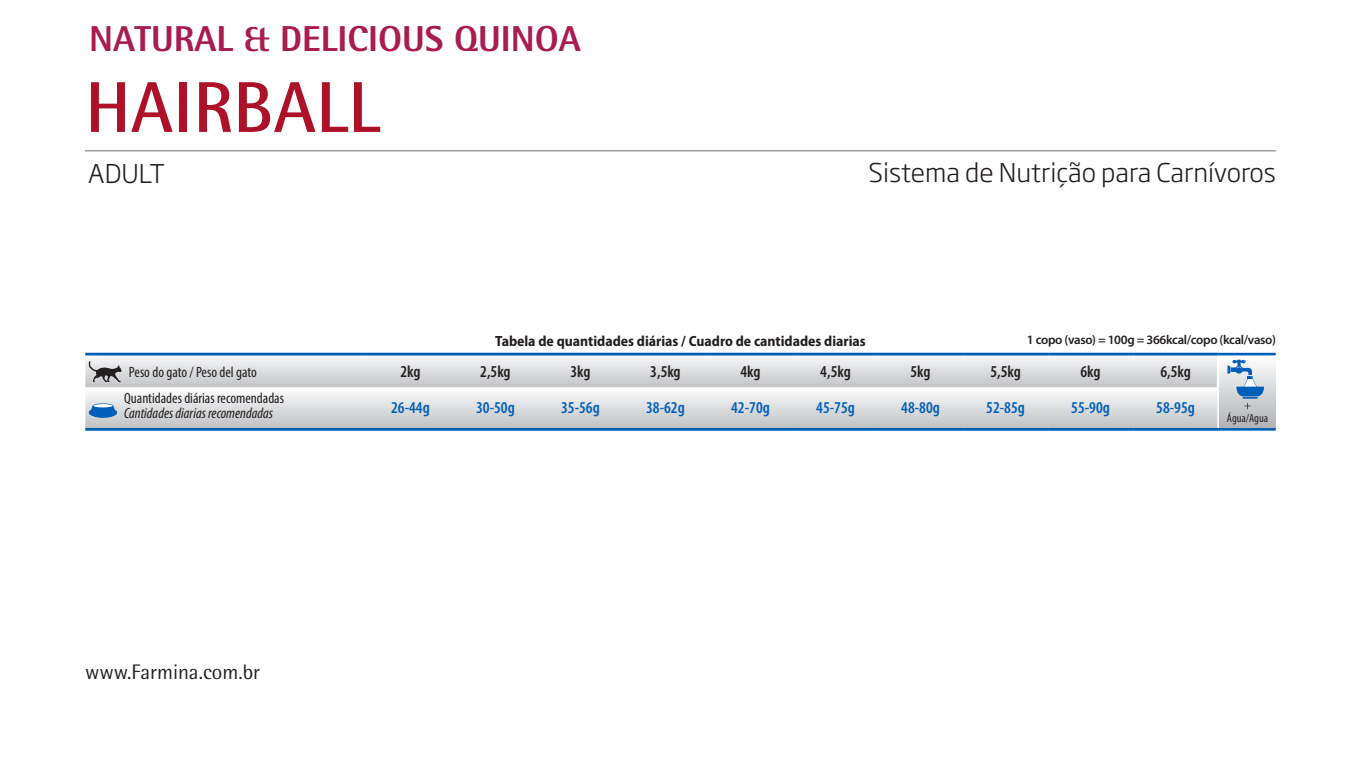
<style>
.page{position:relative;width:1361px;height:766px;background:#fff}
.page>*{position:absolute;margin:0;border:0;box-sizing:border-box;transform-origin:0 0}
.t1{font:700 72px "Rotis Semi Sans Std";color:#ae1229}
.t2{font:800 36px "Rotis Semi Sans Std";color:#a91c50}
.t3{font:300 25.5px "Soho Gothic Pro";color:#231f20}
.t4{font:21px "Rotis Semi Sans Std";color:#231f20}
.t5{font:600 condensed 16.5px "Myriad Pro";color:#005fb9}
.t6{font:600 condensed 16.5px "Myriad Pro";letter-spacing:-.005em;color:#231f20}
.t7{font:condensed 15px "Myriad Pro";color:#231f20}
.t8{font:italic condensed 15px "Myriad Pro";color:#231f20}
.t9{font:700 semi-condensed 14.7px "Myriad Pro";color:#231f20}
.t10{font:600 12.9px "Myriad Pro";letter-spacing:-.025em;color:#231f20}
.t11{font:condensed 12px "Myriad Pro";color:#231f20}
</style>
<div class="page">
<hr style="left:85px;top:150px;width:1191px;height:1px;background:#9c9d9b">
<div style="left:1218px;top:354px;width:57px;height:75px;background:linear-gradient(to bottom,#fff,#afb1b4)"></div>
<svg style="left:85px;top:387px;width:1132px;height:41px"></svg>
<hr style="left:1218px;top:428px;width:57px;height:2px;background:#005fb9">
<hr style="left:1217px;top:355px;width:2px;height:32px;background:#fff">
<hr style="left:1217px;top:387px;width:2px;height:41px;background:#fff">
<hr style="left:1218px;top:353px;width:57px;height:2px;background:#005fb9">
<hr style="left:85px;top:352px;width:283px;height:3px;background:#005fb9">
<hr style="left:368px;top:352px;width:85px;height:3px;background:#005fb9">
<hr style="left:453px;top:352px;width:85px;height:3px;background:#005fb9">
<hr style="left:538px;top:352px;width:85px;height:3px;background:#005fb9">
<hr style="left:623px;top:352px;width:85px;height:3px;background:#005fb9">
<hr style="left:708px;top:352px;width:85px;height:3px;background:#005fb9">
<hr style="left:793px;top:352px;width:85px;height:3px;background:#005fb9">
<hr style="left:878px;top:352px;width:85px;height:3px;background:#005fb9">
<hr style="left:963px;top:352px;width:85px;height:3px;background:#005fb9">
<hr style="left:1048px;top:352px;width:85px;height:3px;background:#005fb9">
<hr style="left:1133px;top:352px;width:85px;height:3px;background:#005fb9">
<hr style="left:85px;top:428px;width:283px;height:2px;background:#005fb9">
<hr style="left:368px;top:428px;width:85px;height:2px;background:#005fb9">
<hr style="left:453px;top:428px;width:85px;height:2px;background:#005fb9">
<hr style="left:538px;top:428px;width:85px;height:2px;background:#005fb9">
<hr style="left:623px;top:428px;width:85px;height:2px;background:#005fb9">
<hr style="left:708px;top:428px;width:85px;height:2px;background:#005fb9">
<hr style="left:793px;top:428px;width:85px;height:2px;background:#005fb9">
<hr style="left:878px;top:428px;width:85px;height:2px;background:#005fb9">
<hr style="left:963px;top:428px;width:85px;height:2px;background:#005fb9">
<hr style="left:1048px;top:428px;width:85px;height:2px;background:#005fb9">
<hr style="left:1133px;top:428px;width:85px;height:2px;background:#005fb9">
<svg style="left:85px;top:354px;width:1133px;height:33px"></svg>
<svg style="left:1227px;top:359px;width:37px;height:50px"></svg>
<svg style="left:89px;top:403px;width:28px;height:15px"></svg>
<hr style="left:93px;top:404px;width:19px;height:3px;background:#fff;border-radius:50%">
<h2 class="t2" style="left:89px;top:16px;width:493px">NATURAL &amp; DELICIOUS QUINOA</h2>
<h1 class="t1" style="left:85px;top:63px;width:296px">HAIRBALL</h1>
<h3 class="t3" style="left:88px;top:153px;width:78px">ADULT</h3>
<h3 class="t3" style="left:868px;top:152px;width:409px">Sistema de Nutrição para Carnívoros</h3>
<p class="t9" style="left:495px;top:332px;width:372px">Tabela de quantidades diárias / Cuadro de cantidades diarias</p>
<p class="t10" style="left:1027px;top:331px;width:250px">1 copo (vaso) = 100g = 366kcal/copo (kcal/vaso)</p>
<p class="t7" style="left:129px;top:363px;width:129px">Peso do gato / Peso del gato</p>
<p class="t6" style="left:400px;top:362px;width:22px">2kg</p>
<p class="t6" style="left:480px;top:362px;width:32px">2,5kg</p>
<p class="t6" style="left:570px;top:362px;width:22px">3kg</p>
<p class="t6" style="left:650px;top:362px;width:32px">3,5kg</p>
<p class="t6" style="left:740px;top:362px;width:22px">4kg</p>
<p class="t6" style="left:820px;top:362px;width:32px">4,5kg</p>
<p class="t6" style="left:910px;top:362px;width:22px">5kg</p>
<p class="t6" style="left:990px;top:362px;width:32px">5,5kg</p>
<p class="t6" style="left:1080px;top:362px;width:22px">6kg</p>
<p class="t6" style="left:1160px;top:362px;width:32px">6,5kg</p>
<p class="t7" style="left:124px;top:389px;width:161px">Quantidades diárias recomendadas</p>
<p class="t8" style="left:124px;top:404px;width:151px">Cantidades diarias recomendadas</p>
<p class="t5" style="left:391px;top:399px;width:40px">26-44g</p>
<p class="t5" style="left:476px;top:399px;width:40px">30-50g</p>
<p class="t5" style="left:561px;top:399px;width:40px">35-56g</p>
<p class="t5" style="left:646px;top:399px;width:40px">38-62g</p>
<p class="t5" style="left:731px;top:399px;width:40px">42-70g</p>
<p class="t5" style="left:816px;top:399px;width:40px">45-75g</p>
<p class="t5" style="left:901px;top:399px;width:40px">48-80g</p>
<p class="t5" style="left:986px;top:399px;width:40px">52-85g</p>
<p class="t5" style="left:1071px;top:399px;width:40px">55-90g</p>
<p class="t5" style="left:1156px;top:399px;width:40px">58-95g</p>
<p class="t11" style="left:1227px;top:410px;width:43px">Água/Agua</p>
<p class="t4" style="left:85px;top:659px;width:177px">www.Farmina.com.br</p>
</div>
